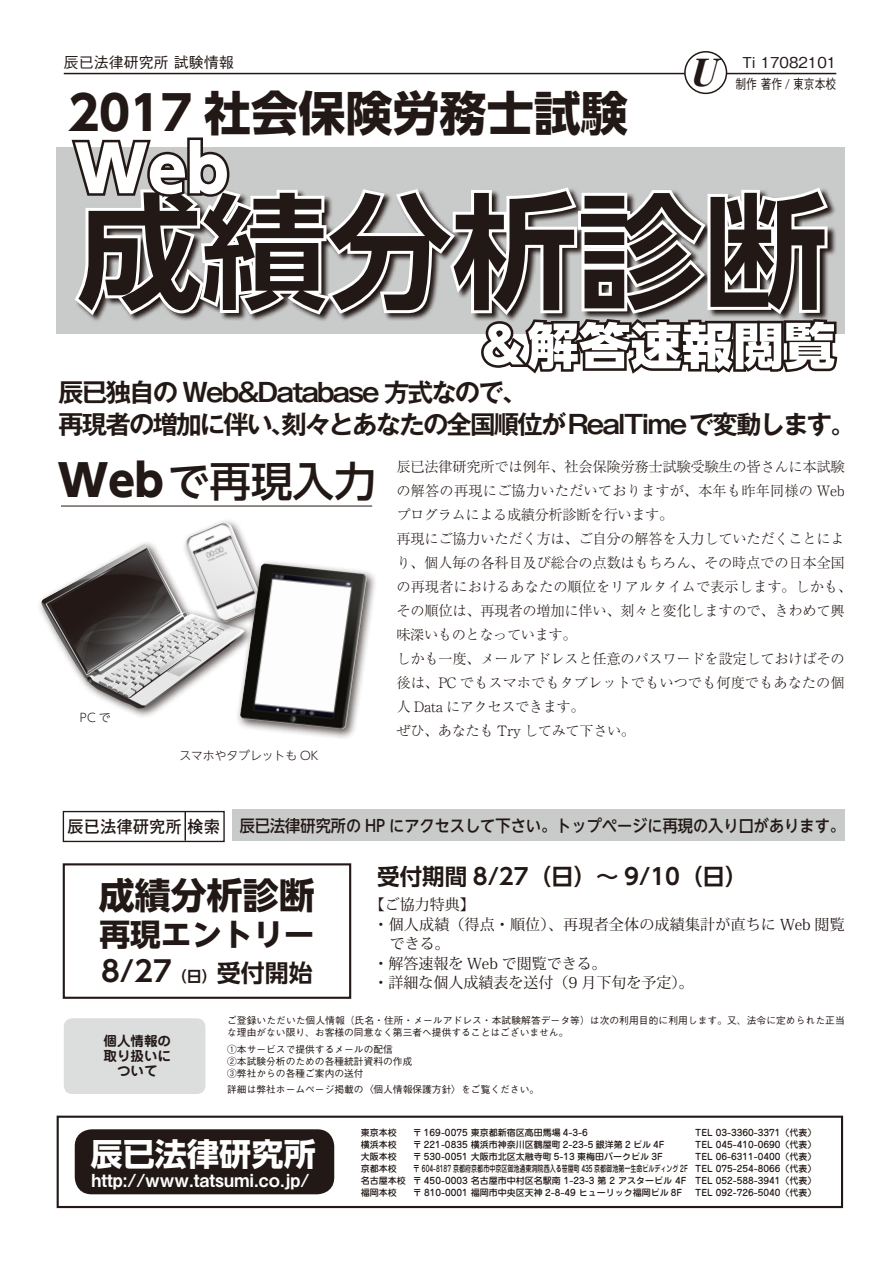
<style>
.page{position:relative;width:893px;height:1263px;background:#fff}
.page>*{position:absolute;margin:0;border:0;box-sizing:border-box;transform-origin:0 0}
.t1{font:700 124.5px "UD Shin Go NT Pro De";color:#221815}
.t2{font:800 63px "UD Shin Go NT Pro";color:#fff}
.t3{font:800 49.5px "UD Shin Go NT Pro";color:#fff}
.t4{font:700 47.1px "UD Shin Go NT Pro";color:#221815}
.t5{font:500 41.55px "UD Shin Go NT Pro";color:#221815}
.t6{font:700 36px "UD Shin Go NT Pro";color:#221815}
.t7{font:italic 900 36px "Ryumin Pr 6";color:#221815}
.t8{font:700 31.5px "UD Shin Go NT Pro";color:#fff}
.t9{font:700 30.75px "UD Shin Go NT Pro";color:#221815}
.t10{font:700 28.5px "UD Shin Go NT Pro De";color:#221815}
.t11{font:700 25.5px/31.5px "Gothic MB101 Pr 6 De";letter-spacing:-.075em;color:#221815}
.t12{font:700 22.5px "UD Shin Go NT Pro De";color:#221815}
.t13{font:18px "Midashi Go Pr 6 MB31";color:#fff}
.t14{font:500 16.5px "UD Shin Go NT Pro";color:#221815;scale:.92 1}
.t15{font:15px "Koz Min Pro";color:#221815}
.t16{font:500 15px "Gothic BBB Pr 6";color:#221815}
.t17{font:300 14.25px/24px "Ryumin Pr 6";letter-spacing:-.015em;color:#221815}
.t18{font:700 13.5px/15px "Jun 501 Pro";color:#221815;text-align:center}
.t19{font:500 13.5px "Gothic BBB Pr 6";color:#221815;scale:.8 1}
.t20{font:300 11.7px "UD Shin Go NT Pro";color:#221815}
.t21{font:500 9.75px/12px "Gothic BBB Pr 6";color:#221815}
.t22{font:500 9px "Jun 34 Pro";color:#221815}
.t23{font:500 9px/12px "Jun 34 Pro";color:#221815;text-align:justify;scale:.81 1}
.s1{font-weight:800;font-size:43.2px}
.s2{font-family:"Futo Go B101 Pr 6";font-weight:700;font-size:17.1px}
.s3{font-size:15px}
.s4{font-size:24px}
</style>
<div class="page">
<div style="left:57px;top:147px;width:788px;height:187px;background:#c9caca"></div>
<hr style="left:64px;top:73px;width:772px;height:1px;background:#221815">
<div style="left:685px;top:52px;width:41px;height:41px;background:#fff;border-radius:50%"></div>
<div style="left:684px;top:51px;width:43px;height:43px;border:2px solid #221815;border-radius:50%"></div>
<div style="left:64px;top:1018px;width:141px;height:76px;background:#dcdddd;border-radius:9px"></div>
<div style="left:37px;top:540px;width:218px;height:179px;background:#221815;opacity:.75"></div>
<img style="left:40px;top:544px;width:195px;height:165px">
<div style="left:182px;top:517px;width:91px;height:115px;background:#221815;opacity:.75"></div>
<img style="left:184px;top:522px;width:80px;height:102px">
<div style="left:235px;top:559px;width:143px;height:181px;background:#221815;opacity:.75"></div>
<img style="left:240px;top:563px;width:127px;height:166px">
<hr style="left:61px;top:506px;width:311px;height:1px;background:#221815">
<div style="left:232px;top:810px;width:613px;height:31px;background:#c9caca"></div>
<div style="left:63px;top:811px;width:162px;height:31px;border:1px solid #221815"></div>
<hr style="left:185px;top:811px;width:1px;height:30px;background:#221815">
<div style="left:63px;top:863px;width:288px;height:136px;border:2px solid #221815"></div>
<div style="left:57px;top:1115px;width:786px;height:93px;border:2px solid #221815"></div>
<div style="left:75px;top:1129px;width:259px;height:65px;background:#221815;border-radius:17px"></div>
<svg style="left:71px;top:137px;width:767px;height:237px"></svg>
<p class="t16" style="left:64px;top:50px;width:171px">辰已法律研究所 試験情報</p>
<h3 class="t7" style="left:688px;top:44px;width:44px">U</h3>
<p class="t16" style="left:742px;top:50px;width:95px">Ti 17082101</p>
<p class="t19" style="left:735px;top:73px;width:127px">制作 著作 / 東京本校</p>
<h3 class="t4" style="left:68px;top:75px;width:562px">2017 社会保険労務士試験</h3>
<h2 class="t2" style="left:74px;top:118px;width:156px">Web</h2>
<h1 class="t1" style="left:77px;top:150px;width:753px">成績分析診断</h1>
<h3 class="t3" style="left:477px;top:305px;width:360px">＆解答速報閲覧</h3>
<h3 class="t11" style="left:58px;top:375px;width:799px">辰已独自の Web&amp;Database 方式なので、<br>再現者の増加に伴い、刻々とあなたの全国順位がRealTimeで変動します。</h3>
<h3 class="t5" style="left:58px;top:448px;width:319px"><span class="s1">Web</span>で再現入力</h3>
<p class="t20" style="left:80px;top:708px;width:32px">PC で</p>
<p class="t20" style="left:179px;top:746px;width:141px">スマホやタブレットも OK</p>
<p class="t17" style="left:396px;top:453px;width:457px">辰已法律研究所では例年、社会保険労務士試験受験生の皆さんに本試験の解答の再現にご協力いただいておりますが、本年も昨年同様の Webプログラムによる成績分析診断を行います。<br>再現にご協力いただく方は、ご自分の解答を入力していただくことにより、個人毎の各科目及び総合の点数はもちろん、その時点での日本全国の再現者におけるあなたの順位をリアルタイムで表示します。しかも、その順位は、再現者の増加に伴い、刻々と変化しますので、きわめて興味深いものとなっています。<br>しかも一度、メールアドレスと任意のパスワードを設定しておけばその後は、PC でもスマホでもタブレットでもいつでも何度でもあなたの個人 Data にアクセスできます。<br>ぜひ、あなたも Try してみて下さい。</p>
<p class="t14" style="left:67px;top:812px;width:847px"><span class="s2">辰已法律研究所 検索</span> 辰已法律研究所の HP にアクセスして下さい。トップページに再現の入り口があります。</p>
<h3 class="t6" style="left:99px;top:866px;width:218px">成績分析診断</h3>
<h3 class="t9" style="left:99px;top:909px;width:217px">再現エントリー</h3>
<h3 class="t10" style="left:101px;top:948px;width:213px">8/27<span class="s3">（日）</span><span class="s4">受付開始</span></h3>
<h3 class="t12" style="left:377px;top:858px;width:372px">受付期間 8/27（日）～ 9/10（日）</h3>
<p class="t15" style="left:370px;top:894px;width:106px">【ご協力特典】</p>
<p class="t15" style="left:373px;top:913px;width:473px">・個人成績（得点・順位）、再現者全体の成績集計が直ちに Web 閲覧</p>
<p class="t15" style="left:390px;top:933px;width:61px">できる。</p>
<p class="t15" style="left:373px;top:952px;width:235px">・解答速報を Web で閲覧できる。</p>
<p class="t15" style="left:373px;top:972px;width:322px">・詳細な個人成績表を送付（9 月下旬を予定）。</p>
<p class="t18" style="left:104px;top:1032px;width:69px">個人情報の取り扱いについて</p>
<p class="t21" style="left:227px;top:1014px;width:619px">ご登録いただいた個人情報（氏名・住所・メールアドレス・本試験解答データ等）は次の利用目的に利用します。又、法令に定められた正当な理由がない限り、お客様の同意なく第三者へ提供することはございません。</p>
<p class="t21" style="left:227px;top:1042px;width:187px">①本サービスで提供するメールの配信<br>②本試験分析のための各種統計資料の作成<br>③弊社からの各種ご案内の送付</p>
<p class="t21" style="left:227px;top:1082px;width:313px">詳細は弊社ホームページ掲載の〈個人情報保護方針〉をご覧ください。</p>
<h3 class="t8" style="left:91px;top:1128px;width:227px">辰已法律研究所</h3>
<p class="t13" style="left:91px;top:1165px;width:219px">http://www.tatsumi.co.jp/</p>
<p class="t22" style="left:361px;top:1125px;width:38px">東京本校</p>
<p class="t22" style="left:413px;top:1125px;width:177px">〒 169-0075 東京都新宿区高田馬場 4-3-6</p>
<p class="t22" style="left:695px;top:1125px;width:123px">TEL 03-3360-3371（代表）</p>
<p class="t22" style="left:361px;top:1137px;width:38px">横浜本校</p>
<p class="t22" style="left:413px;top:1137px;width:253px">〒 221-0835 横浜市神奈川区鶴屋町 2-23-5 銀洋第 2 ビル 4F</p>
<p class="t22" style="left:695px;top:1137px;width:123px">TEL 045-410-0690（代表）</p>
<p class="t22" style="left:361px;top:1149px;width:38px">大阪本校</p>
<p class="t22" style="left:413px;top:1149px;width:252px">〒 530-0051 大阪市北区太融寺町 5-13 東梅田パークビル 3F</p>
<p class="t22" style="left:695px;top:1149px;width:123px">TEL 06-6311-0400（代表）</p>
<p class="t22" style="left:361px;top:1161px;width:38px">京都本校</p>
<p class="t23" style="left:361px;top:1161px;width:564px;text-indent:52px">〒 604-8187 京都府京都市中京区御池通東洞院西入る笹屋町 435 京都御池第一生命ビルディング 2F TEL 075-254-8066（代表）名古屋本校 〒 450-0003 名古屋市中村区名駅南 1-23-3 第 2 アスタービル 4F TEL 052-588-3941（代表）福岡本校</p>
<p class="t22" style="left:413px;top:1185px;width:271px">〒 810-0001 福岡市中央区天神 2-8-49 ヒューリック福岡ビル 8F</p>
<p class="t22" style="left:695px;top:1185px;width:123px">TEL 092-726-5040（代表）</p>
</div>
